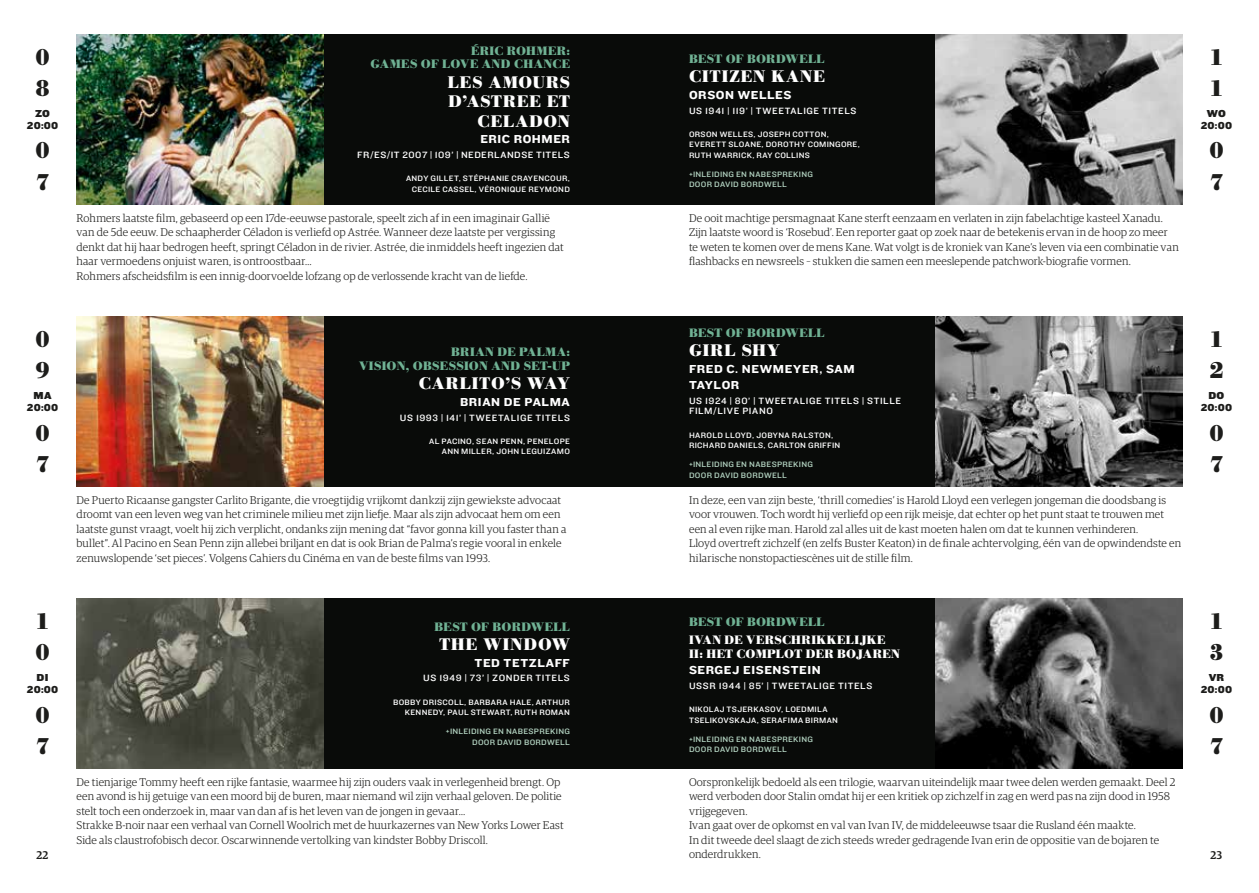
<style>
.page{position:relative;width:1259px;height:893px;background:#fff}
.page>*{position:absolute;margin:0;border:0;box-sizing:border-box;transform-origin:0 0}
.t1{font:700 22.5px/31.2px "Bodoni Berthold BQ";color:#1d1d1b}
.t2{font:700 16.5px/19.5px "Bodoni Berthold BQ";letter-spacing:.07em;color:#fff;text-align:right}
.t3{font:700 12px/13.5px "Bodoni Berthold BQ";letter-spacing:.035em;color:#70b294;text-align:right}
.t4{font:12px/16.5px "Knockout HTF52 Cruiserweight";letter-spacing:.045em;color:#fff}
.t5{font:700 12px/13.5px "Bodoni Berthold BQ";letter-spacing:.04em;color:#fff}
.t6{font:300 11.25px/14.5px "Guardian Egyp";letter-spacing:.015em;color:#1d1d1b}
.t7{font:500 11.25px "Guardian Egyp";color:#1d1d1b}
.t8{font:10.5px/11.7px "Knockout HTF72 Full Cruiserwt";letter-spacing:.015em;color:#1d1d1b;text-align:center}
.t9{font:9.45px/10.5px "Knockout HTF31 Junior Middlewt";letter-spacing:.055em;color:#fff;scale:1.11 1}
.t10{font:8.1px/10.5px "Knockout HTF31 Junior Middlewt";letter-spacing:.03em;color:#fff;scale:1.11 1}
.t11{font:8.1px/10.5px "Knockout HTF31 Junior Middlewt";letter-spacing:.03em;color:#b1d1bf;scale:1.11 1}
</style>
<div class="page">
<div style="left:629px;top:34px;width:306px;height:170px;background:#090b09"></div>
<div style="left:629px;top:316px;width:306px;height:170px;background:#090b09"></div>
<div style="left:629px;top:598px;width:306px;height:170px;background:#090b09"></div>
<img style="left:935px;top:34px;width:247px;height:170px">
<img style="left:935px;top:316px;width:247px;height:170px">
<img style="left:935px;top:598px;width:247px;height:170px">
<div style="left:323px;top:34px;width:306px;height:170px;background:#090b09"></div>
<div style="left:323px;top:316px;width:306px;height:170px;background:#090b09"></div>
<div style="left:323px;top:598px;width:306px;height:170px;background:#090b09"></div>
<img style="left:77px;top:34px;width:246px;height:170px">
<img style="left:77px;top:316px;width:246px;height:170px">
<img style="left:77px;top:598px;width:246px;height:170px">
<h1 class="t1" style="left:36px;top:42px;width:15px">0<br>8</h1>
<p class="t8" style="left:27px;top:108px;width:33px">ZO<br>20:00</p>
<h1 class="t1" style="left:36px;top:136px;width:15px">0<br>7</h1>
<p class="t3" style="left:370px;top:44px;width:201px">ÉRIC ROHMER:<br>GAMES OF LOVE AND CHANCE</p>
<h2 class="t2" style="left:448px;top:73px;width:124px">LES AMOURS<br>D’ASTREE ET<br>CELADON</h2>
<p class="t4" style="left:480px;top:131px;width:91px">ERIC ROHMER</p>
<p class="t9" style="left:357px;top:150px;width:193px">FR/ES/IT 2007 | 109’ | NEDERLANDSE TITELS</p>
<p class="t10" style="left:406px;top:174px;width:149px;text-align:right">ANDY GILLET, STÉPHANIE CRAYENCOUR,<br>CECILE CASSEL, VÉRONIQUE REYMOND</p>
<p class="t6" style="left:77px;top:210px;width:489px">Rohmers laatste film, gebaseerd op een 17de-eeuwse pastorale, speelt zich af in een imaginair Gallië van de 5de eeuw. De schaapherder Céladon is verliefd op Astrée. Wanneer deze laatste per vergissing denkt dat hij haar bedrogen heeft, springt Céladon in de rivier. Astrée, die inmiddels heeft ingezien dat haar vermoedens onjuist waren, is ontroostbaar…<br>Rohmers afscheidsfilm is een innig-doorvoelde lofzang op de verlossende kracht van de liefde.</p>
<h1 class="t1" style="left:36px;top:324px;width:15px">0<br>9</h1>
<p class="t8" style="left:27px;top:390px;width:33px">MA<br>20:00</p>
<h1 class="t1" style="left:36px;top:418px;width:15px">0<br>7</h1>
<p class="t3" style="left:359px;top:346px;width:212px">BRIAN DE PALMA:<br>VISION, OBSESSION AND SET-UP</p>
<h2 class="t2" style="left:419px;top:374px;width:153px">CARLITO’S WAY</h2>
<p class="t4" style="left:460px;top:394px;width:111px">BRIAN DE PALMA</p>
<p class="t9" style="left:400px;top:413px;width:155px">US 1993 | 141’ | TWEETALIGE TITELS</p>
<p class="t10" style="left:429px;top:436px;width:128px;text-align:right">AL PACINO, SEAN PENN, PENELOPE<br>ANN MILLER, JOHN LEGUIZAMO</p>
<p class="t6" style="left:77px;top:492px;width:491px">De Puerto Ricaanse gangster Carlito Brigante, die vroegtijdig vrijkomt dankzij zijn gewiekste advocaat droomt van een leven weg van het criminele milieu met zijn liefje. Maar als zijn advocaat hem om een laatste gunst vraagt, voelt hij zich verplicht, ondanks zijn mening dat “favor gonna kill you faster than a bullet”. Al Pacino en Sean Penn zijn allebei briljant en dat is ook Brian de Palma’s regie vooral in enkele zenuwslopende ‘set pieces’. Volgens Cahiers du Cinéma en van de beste films van 1993.</p>
<h1 class="t1" style="left:36px;top:606px;width:15px">1<br>0</h1>
<p class="t8" style="left:27px;top:672px;width:33px">DI<br>20:00</p>
<h1 class="t1" style="left:36px;top:700px;width:15px">0<br>7</h1>
<p class="t3" style="left:434px;top:620px;width:137px">BEST OF BORDWELL</p>
<h2 class="t2" style="left:439px;top:635px;width:132px">THE WINDOW</h2>
<p class="t4" style="left:474px;top:655px;width:97px">TED TETZLAFF</p>
<p class="t9" style="left:423px;top:673px;width:134px">US 1949 | 73’ | ZONDER TITELS</p>
<p class="t10" style="left:393px;top:697px;width:161px;text-align:right">BOBBY DRISCOLL, BARBARA HALE, ARTHUR<br>KENNEDY, PAUL STEWART, RUTH ROMAN</p>
<p class="t11" style="left:446px;top:726px;width:113px;text-align:right">+INLEIDING EN NABESPREKING<br>DOOR DAVID BORDWELL</p>
<p class="t3" style="left:689px;top:52px;width:137px">BEST OF BORDWELL</p>
<h2 class="t2" style="left:689px;top:67px;width:137px">CITIZEN KANE</h2>
<p class="t4" style="left:689px;top:87px;width:104px">ORSON WELLES</p>
<p class="t9" style="left:689px;top:105px;width:152px">US 1941 | 119’ | TWEETALIGE TITELS</p>
<p class="t10" style="left:689px;top:129px;width:155px">ORSON WELLES, JOSEPH COTTON,<br>EVERETT SLOANE, DOROTHY COMINGORE,<br>RUTH WARRICK, RAY COLLINS</p>
<p class="t11" style="left:689px;top:169px;width:113px">+INLEIDING EN NABESPREKING<br>DOOR DAVID BORDWELL</p>
<p class="t6" style="left:689px;top:210px;width:491px">De ooit machtige persmagnaat Kane sterft eenzaam en verlaten in zijn fabelachtige kasteel Xanadu.<br>Zijn laatste woord is ‘Rosebud’. Een reporter gaat op zoek naar de betekenis ervan in de hoop zo meer te weten te komen over de mens Kane. Wat volgt is de kroniek van Kane’s leven via een combinatie van flashbacks en newsreels – stukken die samen een meeslepende patchwork-biografie vormen.</p>
<h1 class="t1" style="left:1209px;top:42px;width:15px">1<br>1</h1>
<p class="t8" style="left:1200px;top:108px;width:33px">WO<br>20:00</p>
<h1 class="t1" style="left:1209px;top:136px;width:15px">0<br>7</h1>
<p class="t3" style="left:689px;top:326px;width:137px">BEST OF BORDWELL</p>
<h2 class="t2" style="left:689px;top:341px;width:92px">GIRL SHY</h2>
<p class="t4" style="left:689px;top:361px;width:167px">FRED C. NEWMEYER, SAM<br>TAYLOR</p>
<p class="t9" style="left:689px;top:396px;width:192px">US 1924 | 80’ | TWEETALIGE TITELS | STILLE<br>FILM/LIVE PIANO</p>
<p class="t10" style="left:689px;top:430px;width:138px">HAROLD LLOYD, JOBYNA RALSTON,<br>RICHARD DANIELS, CARLTON GRIFFIN</p>
<p class="t11" style="left:689px;top:459px;width:113px">+INLEIDING EN NABESPREKING<br>DOOR DAVID BORDWELL</p>
<p class="t6" style="left:689px;top:492px;width:494px">In deze, een van zijn beste, ‘thrill comedies’ is Harold Lloyd een verlegen jongeman die doodsbang is voor vrouwen. Toch wordt hij verliefd op een rijk meisje, dat echter op het punt staat te trouwen met een al even rijke man. Harold zal alles uit de kast moeten halen om dat te kunnen verhinderen.<br>Lloyd overtreft zichzelf (en zelfs Buster Keaton) in de finale achtervolging, één van de opwindendste en hilarische nonstopactiescènes uit de stille film.</p>
<p class="t3" style="left:689px;top:616px;width:137px">BEST OF BORDWELL</p>
<p class="t5" style="left:689px;top:633px;width:212px">IVAN DE VERSCHRIKKELIJKE<br>II: HET COMPLOT DER BOJAREN</p>
<p class="t4" style="left:689px;top:662px;width:133px">SERGEJ EISENSTEIN</p>
<p class="t9" style="left:689px;top:681px;width:167px">USSR 1944 | 85’ | TWEETALIGE TITELS</p>
<p class="t10" style="left:689px;top:704px;width:136px">NIKOLAJ TSJERKASOV, LOEDMILA<br>TSELIKOVSKAJA, SERAFIMA BIRMAN</p>
<p class="t11" style="left:689px;top:734px;width:113px">+INLEIDING EN NABESPREKING<br>DOOR DAVID BORDWELL</p>
<h1 class="t1" style="left:1209px;top:324px;width:15px">1<br>2</h1>
<p class="t8" style="left:1200px;top:390px;width:33px">DO<br>20:00</p>
<h1 class="t1" style="left:1209px;top:418px;width:15px">0<br>7</h1>
<h1 class="t1" style="left:1209px;top:606px;width:15px">1<br>3</h1>
<p class="t8" style="left:1200px;top:672px;width:33px">VR<br>20:00</p>
<h1 class="t1" style="left:1209px;top:700px;width:15px">0<br>7</h1>
<p class="t6" style="left:77px;top:774px;width:488px">De tienjarige Tommy heeft een rijke fantasie, waarmee hij zijn ouders vaak in verlegenheid brengt. Op een avond is hij getuige van een moord bij de buren, maar niemand wil zijn verhaal geloven. De politie stelt toch een onderzoek in, maar van dan af is het leven van de jongen in gevaar…<br>Strakke B-noir naar een verhaal van Cornell Woolrich met de huurkazernes van New Yorks Lower East Side als claustrofobisch decor. Oscarwinnende vertolking van kindster Bobby Driscoll.</p>
<p class="t6" style="left:689px;top:774px;width:488px">Oorspronkelijk bedoeld als een trilogie, waarvan uiteindelijk maar twee delen werden gemaakt. Deel 2 werd verboden door Stalin omdat hij er een kritiek op zichzelf in zag en werd pas na zijn dood in 1958 vrijgegeven.<br>Ivan gaat over de opkomst en val van Ivan IV, de middeleeuwse tsaar die Rusland één maakte.<br>In dit tweede deel slaagt de zich steeds wreder gedragende Ivan erin de oppositie van de bojaren te onderdrukken.</p>
<p class="t7" style="left:37px;top:847px;width:13px">22</p>
<p class="t7" style="left:1210px;top:847px;width:13px">23</p>
</div>
